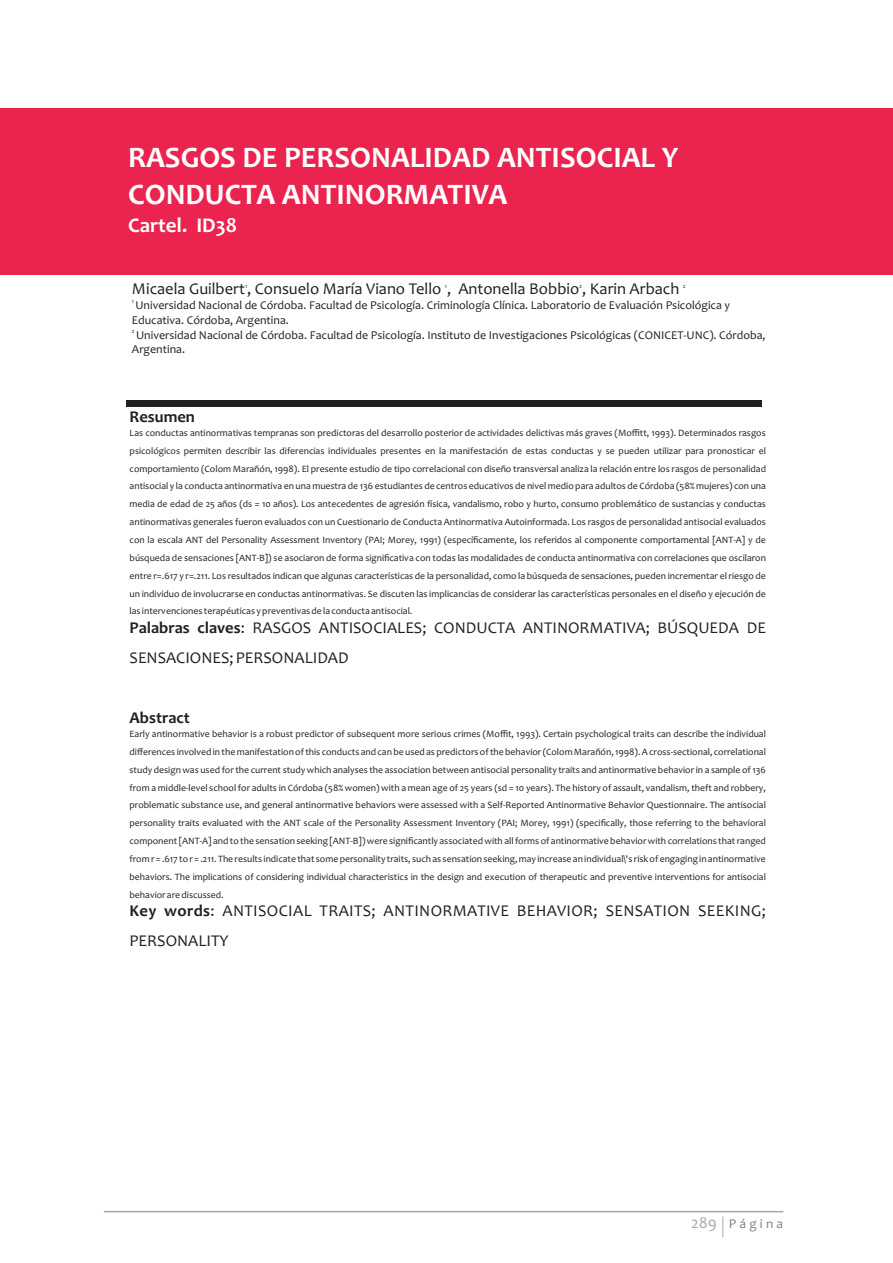
<style>
.page{position:relative;width:893px;height:1263px;background:#fff}
.page>*{position:absolute;margin:0;border:0;box-sizing:border-box;transform-origin:0 0}
.t1{font:700 30px/36.6px "Candara";color:#fff}
.t2{font:700 21px "Candara";color:#fff}
.t3{font:16.5px/30.2px "Candara";color:#231f20}
.t4{font:16.5px/30.2px "Candara";letter-spacing:.02em;color:#231f20}
.t5{font:700 16.5px "Candara";color:#231f20}
.t6{font:13.5px "Candara";letter-spacing:.235em;color:#808080}
.t7{font:12px/14.7px "Candara";color:#231f20}
.t8{font:9.75px/17.9px "Candara";color:#231f20;text-align:justify}
.t9{font:6px "Candara";color:#231f20}
.s1{font-weight:700}
.s2{font-size:16.35px;color:#a7a9ac}
</style>
<div class="page">
<hr style="left:104px;top:1211px;width:679px;height:1px;background:#a7a9ac">
<svg style="left:722px;top:1216px;width:1px;height:21px"></svg>
<div style="left:0;top:108px;width:893px;height:167px;background:#eb234f"></div>
<div style="left:127px;top:400px;width:635px;height:6px;background:#231f20"></div>
<h1 class="t1" style="left:128px;top:142px;width:551px">RASGOS DE PERSONALIDAD ANTISOCIAL Y<br>CONDUCTA ANTINORMATIVA</h1>
<h2 class="t2" style="left:128px;top:217px;width:110px">Cartel. ID38</h2>
<h3 class="t3" style="left:132px;top:275px;width:549px">Micaela Guilbert, Consuelo María Viano Tello , Antonella Bobbio , Karin Arbach</h3>
<p class="t9" style="left:245px;top:283px;width:4px">1</p>
<p class="t9" style="left:445px;top:283px;width:4px">1</p>
<p class="t9" style="left:579px;top:283px;width:4px">2</p>
<p class="t9" style="left:683px;top:283px;width:4px">2</p>
<p class="t9" style="left:132px;top:299px;width:4px">1</p>
<p class="t7" style="left:132px;top:299px;width:600px">Universidad Nacional de Córdoba. Facultad de Psicología. Criminología Clínica. Laboratorio de Evaluación Psicológica y<br>Educativa. Córdoba, Argentina.</p>
<p class="t9" style="left:132px;top:328px;width:4px">2</p>
<p class="t7" style="left:132px;top:329px;width:635px;text-indent:4px">Universidad Nacional de Córdoba. Facultad de Psicología. Instituto de Investigaciones Psicológicas (CONICET-UNC). Córdoba,<br>Argentina.</p>
<h3 class="t5" style="left:130px;top:410px;width:67px">Resumen</h3>
<p class="t8" style="left:130px;top:425px;width:638px">Las conductas antinormativas tempranas son predictoras del desarrollo posterior de actividades delictivas más graves (Moffitt, 1993). Determinados rasgos psicológicos permiten describir las diferencias individuales presentes en la manifestación de estas conductas y se pueden utilizar para pronosticar el comportamiento (Colom Marañón, 1998). El presente estudio de tipo correlacional con diseño transversal analiza la relación entre los rasgos de personalidad antisocial y la conducta antinormativa en una muestra de 136 estudiantes de centros educativos de nivel medio para adultos de Córdoba (58% mujeres) con una media de edad de 25 años (ds = 10 años). Los antecedentes de agresión física, vandalismo, robo y hurto, consumo problemático de sustancias y conductas antinormativas generales fueron evaluados con un Cuestionario de Conducta Antinormativa Autoinformada. Los rasgos de personalidad antisocial evaluados con la escala ANT del Personality Assessment Inventory (PAI; Morey, 1991) (específicamente, los referidos al componente comportamental [ANT-A] y de búsqueda de sensaciones [ANT-B]) se asociaron de forma significativa con todas las modalidades de conducta antinormativa con correlaciones que oscilaron entre r=.617 y r=.211. Los resultados indican que algunas características de la personalidad, como la búsqueda de sensaciones, pueden incrementar el riesgo de un individuo de involucrarse en conductas antinormativas. Se discuten las implicancias de considerar las características personales en el diseño y ejecución de las intervenciones terapéuticas y preventivas de la conducta antisocial.</p>
<h3 class="t3" style="left:130px;top:614px;width:638px"><span class="s1">Palabras claves</span>: RASGOS ANTISOCIALES; CONDUCTA ANTINORMATIVA; BÚSQUEDA DE<br>SENSACIONES; PERSONALIDAD</h3>
<h3 class="t5" style="left:130px;top:711px;width:62px">Abstract</h3>
<p class="t8" style="left:130px;top:726px;width:638px">Early antinormative behavior is a robust predictor of subsequent more serious crimes (Moffit, 1993). Certain psychological traits can describe the individual differences involved in the manifestation of this conducts and can be used as predictors of the behavior (Colom Marañón, 1998). A cross-sectional, correlational study design was used for the current study which analyses the association between antisocial personality traits and antinormative behavior in a sample of 136 from a middle-level school for adults in Córdoba (58% women) with a mean age of 25 years (sd = 10 years). The history of assault, vandalism, theft and robbery, problematic substance use, and general antinormative behaviors were assessed with a Self-Reported Antinormative Behavior Questionnaire. The antisocial personality traits evaluated with the ANT scale of the Personality Assessment Inventory (PAI; Morey, 1991) (specifically, those referring to the behavioral component [ANT-A] and to the sensation seeking [ANT-B]) were significantly associated with all forms of antinormative behavior with correlations that ranged from r = .617 to r = .211. The results indicate that some personality traits, such as sensation seeking, may increase an individual\'s risk of engaging in antinormative behaviors. The implications of considering individual characteristics in the design and execution of therapeutic and preventive interventions for antisocial behavior are discussed.</p>
<h3 class="t4" style="left:130px;top:897px;width:638px"><span class="s1">Key words</span>: ANTISOCIAL TRAITS; ANTINORMATIVE BEHAVIOR; SENSATION SEEKING;<br>PERSONALITY</h3>
<h3 class="t6" style="left:691px;top:1218px;width:93px"><span class="s2">289</span> Página</h3>
</div>
